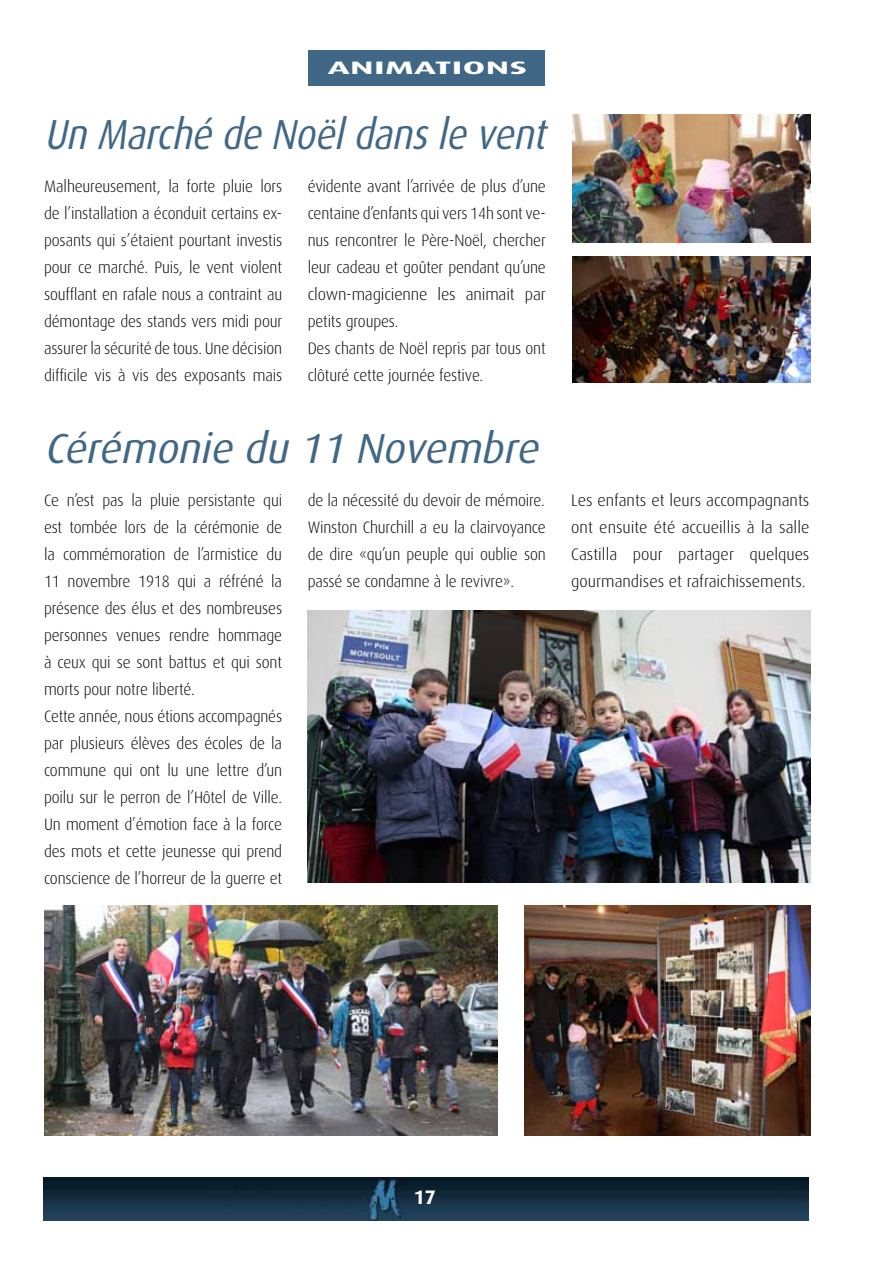
<style>
.page{position:relative;width:893px;height:1263px;background:#fff}
.page>*{position:absolute;margin:0;border:0;box-sizing:border-box;transform-origin:0 0}
.t1{font:italic 42px "Dax";color:#416787;scale:.9 1}
.t2{font:italic 42px "Dax";color:#416787}
.t3{font:700 19.5px "Dax";color:#fff}
.t4{font:700 18px "Dax";letter-spacing:.01em;color:#fff;scale:2 1}
.t5{font:300 16.5px/27px "Dax";letter-spacing:-.01em;color:#000;text-align:justify;scale:.95 1}
.t6{font:300 16.5px/27px "Dax";letter-spacing:-.01em;color:#000;text-align:justify}
</style>
<div class="page">
<img style="left:43px;top:1178px;width:766px;height:42px">
<div style="left:308px;top:50px;width:237px;height:35px;background:#416787"></div>
<img style="left:572px;top:257px;width:238px;height:126px">
<img style="left:572px;top:115px;width:238px;height:127px">
<img style="left:308px;top:610px;width:502px;height:273px">
<img style="left:44px;top:905px;width:454px;height:230px">
<img style="left:524px;top:905px;width:286px;height:230px">
<p class="t4" style="left:328px;top:58px;width:101px">ANIMATIONS</p>
<h1 class="t1" style="left:44px;top:111px;width:569px">Un Marché de Noëldansle vent</h1>
<p class="t5" style="left:44px;top:173px;width:252px">Malheureusement, la forte pluie lors de l’installation a éconduit certains ex&shy;posants qui s’étaient pourtant investis pour ce marché. Puis, le vent violent soufflant en rafale nous a contraint au démontage des stands vers midi pour assurer la sécurité de tous. Une décision difficile vis à vis des exposants mais</p>
<p class="t5" style="left:308px;top:173px;width:252px;text-align:left">évidente avant l’arrivée de plus d’une centaine d’enfants qui vers 14h sont ve&shy;nus rencontrer le Père-Noël, chercher leur cadeau et goûter pendant qu’une clown-magicienne les animait par petits groupes.<br>Des chants de Noël repris par tous ont clôturé cette journée festive.</p>
<h1 class="t2" style="left:44px;top:425px;width:505px">Cérémonie du 11 Novembre</h1>
<p class="t5" style="left:44px;top:487px;width:252px;text-align:left">Ce n’est pas la pluie persistante qui est tombée lors de la cérémonie de la commémoration de l’armistice du 11 novembre 1918 qui a réfréné la présence des élus et des nombreuses personnes venues rendre hommage à ceux qui se sont battus et qui sont morts pour notre liberté.<br>Cette année, nous étions accompagnés par plusieurs élèves des écoles de la commune qui ont lu une lettre d’un poilu sur le perron de l’Hôtel de Ville.<br>Un moment d’émotion face à la force des mots et cette jeunesse qui prend conscience de l’horreur de la guerre et</p>
<p class="t5" style="left:308px;top:487px;width:252px">de la nécessité du devoir de mémoire.<br>Winston Churchill a eu la clairvoyance de dire «qu’un peuple qui oublie son passé se condamne à le revivre».</p>
<p class="t6" style="left:571px;top:487px;width:240px">Les enfants et leurs accompagnants ont ensuite été accueillis à la salle Castilla pour partager quelques gourmandises et rafraichissements.</p>
<p class="t3" style="left:414px;top:1186px;width:23px">17</p>
</div>
